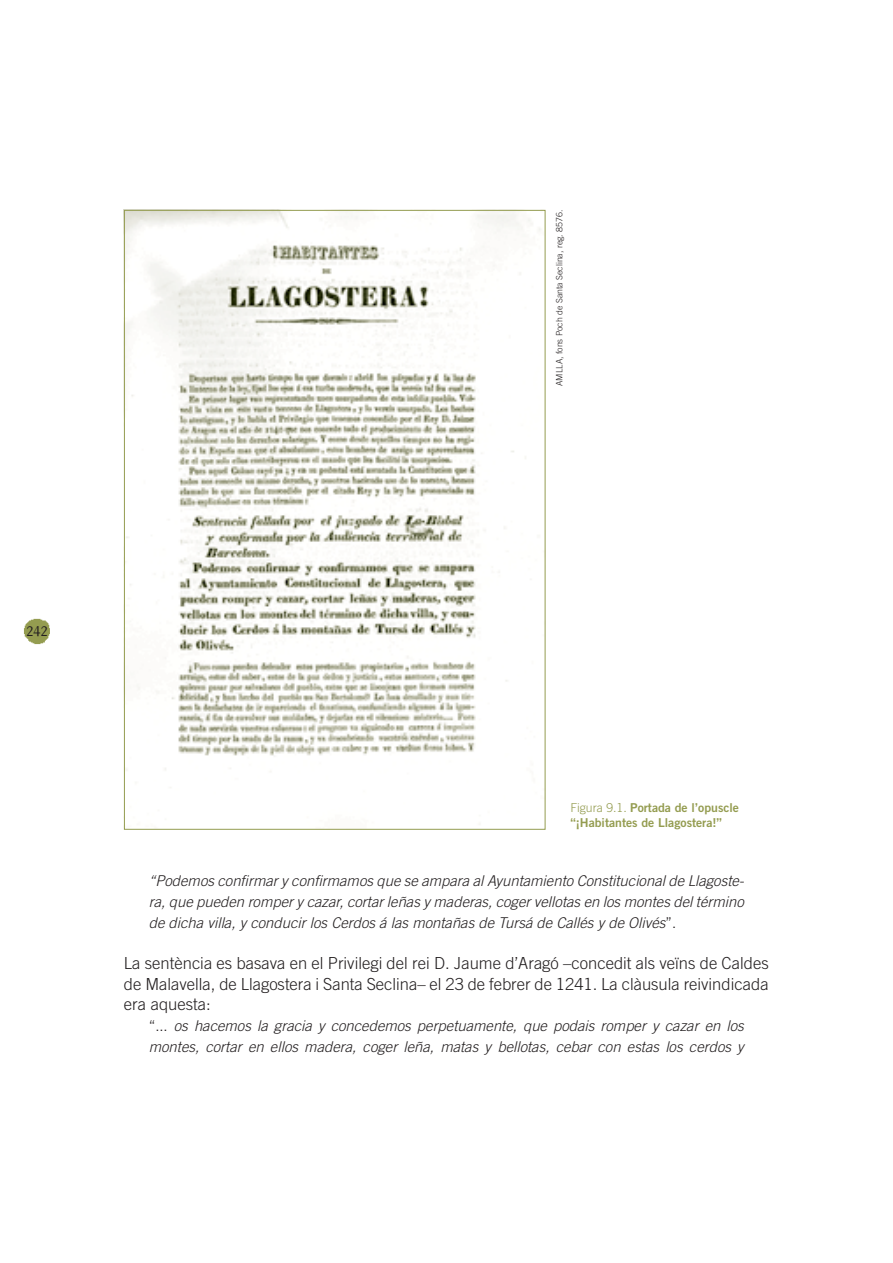
<style>
.page{position:relative;width:893px;height:1263px;background:#fff}
.page>*{position:absolute;margin:0;border:0;box-sizing:border-box;transform-origin:0 0}
.t1{font:300 16.65px/20.7px "Trade Gothic";color:#231f20;text-align:justify}
.t2{font:italic 300 14.85px/20.7px "Trade Gothic";color:#231f20;text-align:justify}
.t3{font:13.95px "Corporate ABQ";color:#231f20}
.t4{font:12.3px/15.8px "Trade Gothic Bold Two";color:#949c50}
.t5{font:300 8.7px "Trade Gothic";color:#231f20}
.s1{font-family:"Trade Gothic";font-weight:300}
.s2{font-style:normal}
</style>
<div class="page">
<img style="left:24px;top:618px;width:26px;height:27px">
<img style="left:126px;top:212px;width:415px;height:613px">
<p class="t5" style="left:556px;top:386px;width:177px;rotate:-90deg">AMLLA, fons Poch de Santa Seclina, reg. 8576.</p>
<p class="t3" style="left:26px;top:623px;width:24px">242</p>
<p class="t4" style="left:570px;top:800px;width:170px"><span class="s1">Figura 9.1.</span> Portada de l’opuscle “¡Habitantes de Llagostera!”</p>
<p class="t2" style="left:149px;top:872px;width:597px">“Podemos confirmar y confirmamos que se ampara al Ayuntamiento Constitucional de Llagoste&shy;ra, que pueden romper y cazar, cortar leñas y maderas, coger vellotas en los montes del término de dicha villa, y conducir los Cerdos á las montañas de Tursá de Callés y de Olivés<span class="s2">”.</span></p>
<p class="t1" style="left:124px;top:954px;width:646px">La sentència es basava en el Privilegi del rei D. Jaume d’Aragó –concedit als veïns de Caldes de Malavella, de Llagostera i Santa Seclina– el 23 de febrer de 1241. La clàusula reivindicada era aquesta:</p>
<p class="t2" style="left:149px;top:1017px;width:597px"><span class="s2">“...</span> os hacemos la gracia y concedemos perpetuamente, que podais romper y cazar en los montes, cortar en ellos madera, coger leña, matas y bellotas, cebar con estas los cerdos y</p>
</div>
